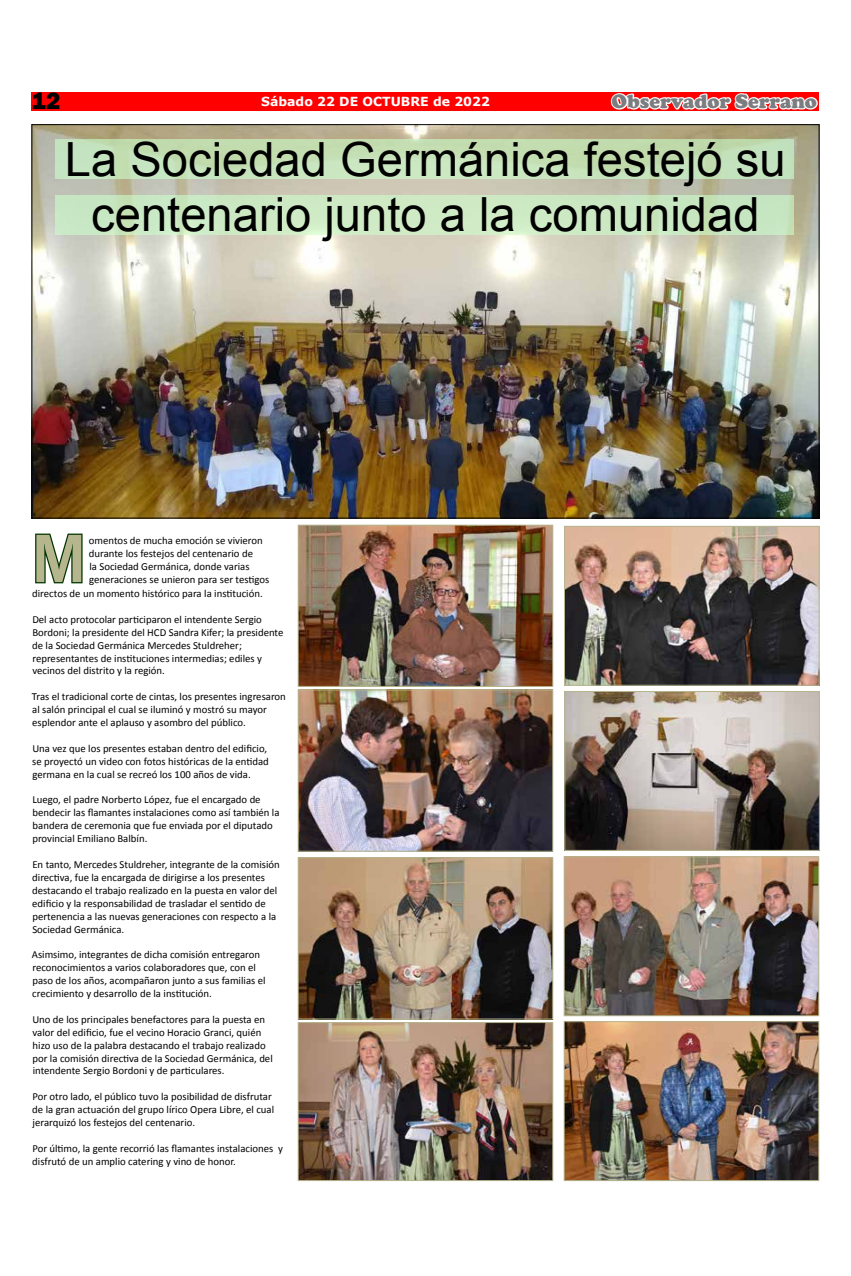
<style>
.page{position:relative;width:851px;height:1276px;background:#fff}
.page>*{position:absolute;margin:0;border:0;box-sizing:border-box;transform-origin:0 0}
.t1{font:700 67.5px "Ebrima";color:#b5b68e;scale:.83 1}
.t2{font:47.12px/55px "Arial";color:#000;text-align:center}
.t3{font:800 24.62px "Franklin Gothic";color:#000}
.t4{font:900 20px "Cooper";color:#7c7d80}
.t5{font:700 12.5px "Verdana";color:#fff}
.t6{font:10.75px/12.9px "Calibri";color:#000}
</style>
<div class="page">
<div style="left:32px;top:92px;width:787px;height:18px;background:#f00"></div>
<svg style="left:609px;top:93px;width:210px;height:18px"></svg>
<svg style="left:35px;top:533px;width:48px;height:51px"></svg>
<img style="left:34px;top:126px;width:783px;height:390px">
<img style="left:300px;top:527px;width:251px;height:158px">
<div style="left:298px;top:525px;width:255px;height:162px;border:1px solid #b5b68e"></div>
<img style="left:566px;top:528px;width:251px;height:155px">
<div style="left:564px;top:526px;width:255px;height:159px;border:1px solid #b5b68e"></div>
<img style="left:300px;top:691px;width:251px;height:158px">
<div style="left:298px;top:689px;width:255px;height:162px;border:1px solid #b5b68e"></div>
<img style="left:565px;top:858px;width:252px;height:156px">
<div style="left:563px;top:856px;width:256px;height:160px;border:1px solid #b5b68e"></div>
<img style="left:300px;top:859px;width:251px;height:158px">
<div style="left:298px;top:857px;width:255px;height:162px;border:1px solid #b5b68e"></div>
<img style="left:565px;top:1023px;width:252px;height:156px">
<div style="left:563px;top:1021px;width:256px;height:160px;border:1px solid #b5b68e"></div>
<img style="left:300px;top:1024px;width:251px;height:155px">
<div style="left:298px;top:1022px;width:255px;height:159px;border:1px solid #b5b68e"></div>
<img style="left:566px;top:693px;width:251px;height:155px">
<div style="left:564px;top:691px;width:255px;height:159px;border:1px solid #b5b68e"></div>
<div style="left:56px;top:139px;width:738px;height:40px;background:linear-gradient(to right,#c6e1b8,#c3dfb5)"></div>
<div style="left:56px;top:195px;width:738px;height:40px;background:#cce9c4"></div>
<h3 class="t3" style="left:31px;top:85px;width:31px">12</h3>
<p class="t5" style="left:261px;top:93px;width:230px">Sábado 22 DE OCTUBRE de 2022</p>
<h3 class="t4" style="left:611px;top:90px;width:207px">Observador Serrano</h3>
<h2 class="t2" style="left:65px;top:132px;width:722px">La Sociedad Germánica festejó su centenario junto a la comunidad</h2>
<h1 class="t1" style="left:32px;top:508px;width:66px">M</h1>
<p class="t6" style="left:89px;top:534px;width:182px">omentos de mucha emoción se vivieron durante los festejos del centenario de<br>la Sociedad Germánica, donde varias generaciones se unieron para ser testigos</p>
<p class="t6" style="left:32px;top:587px;width:232px">directos de un momento histórico para la institución.</p>
<p class="t6" style="left:32px;top:613px;width:253px">Del acto protocolar participaron el intendente Sergio Bordoni; la presidente del HCD Sandra Kifer; la presidente de la Sociedad Germánica Mercedes Stuldreher; representantes de instituciones intermedias; ediles y vecinos del distrito y la región.</p>
<p class="t6" style="left:32px;top:690px;width:255px">Tras el tradicional corte de cintas, los presentes ingresaron al salón principal el cual se iluminó y mostró su mayor esplendor ante el aplauso y asombro del público.</p>
<p class="t6" style="left:32px;top:742px;width:238px">Una vez que los presentes estaban dentro del edificio, se proyectó un video con fotos históricas de la entidad germana en la cual se recreó los 100 años de vida.</p>
<p class="t6" style="left:32px;top:793px;width:249px">Luego, el padre Norberto López, fue el encargado de bendecir las flamantes instalaciones como así también la bandera de ceremonia que fue enviada por el diputado provincial Emiliano Balbín.</p>
<p class="t6" style="left:32px;top:858px;width:249px">En tanto, Mercedes Stuldreher, integrante de la comisión directiva, fue la encargada de dirigirse a los presentes destacando el trabajo realizado en la puesta en valor del edificio y la responsabilidad de trasladar el sentido de pertenencia a las nuevas generaciones con respecto a la Sociedad Germánica.</p>
<p class="t6" style="left:32px;top:948px;width:235px">Asimsimo, integrantes de dicha comisión entregaron reconocimientos a varios colaboradores que, con el paso de los años, acompañaron junto a sus familias el crecimiento y desarrollo de la institución.</p>
<p class="t6" style="left:32px;top:1013px;width:242px">Uno de los principales benefactores para la puesta en valor del edificio, fue el vecino Horacio Granci, quién hizo uso de la palabra destacando el trabajo realizado por la comisión directiva de la Sociedad Germánica, del intendente Sergio Bordoni y de particulares.</p>
<p class="t6" style="left:32px;top:1090px;width:243px">Por otro lado, el público tuvo la posibilidad de disfrutar de la gran actuación del grupo lírico Opera Libre, el cual jerarquizó los festejos del centenario.</p>
<p class="t6" style="left:32px;top:1142px;width:252px">Por último, la gente recorrió las flamantes instalaciones y disfrutó de un amplio catering y vino de honor.</p>
</div>
